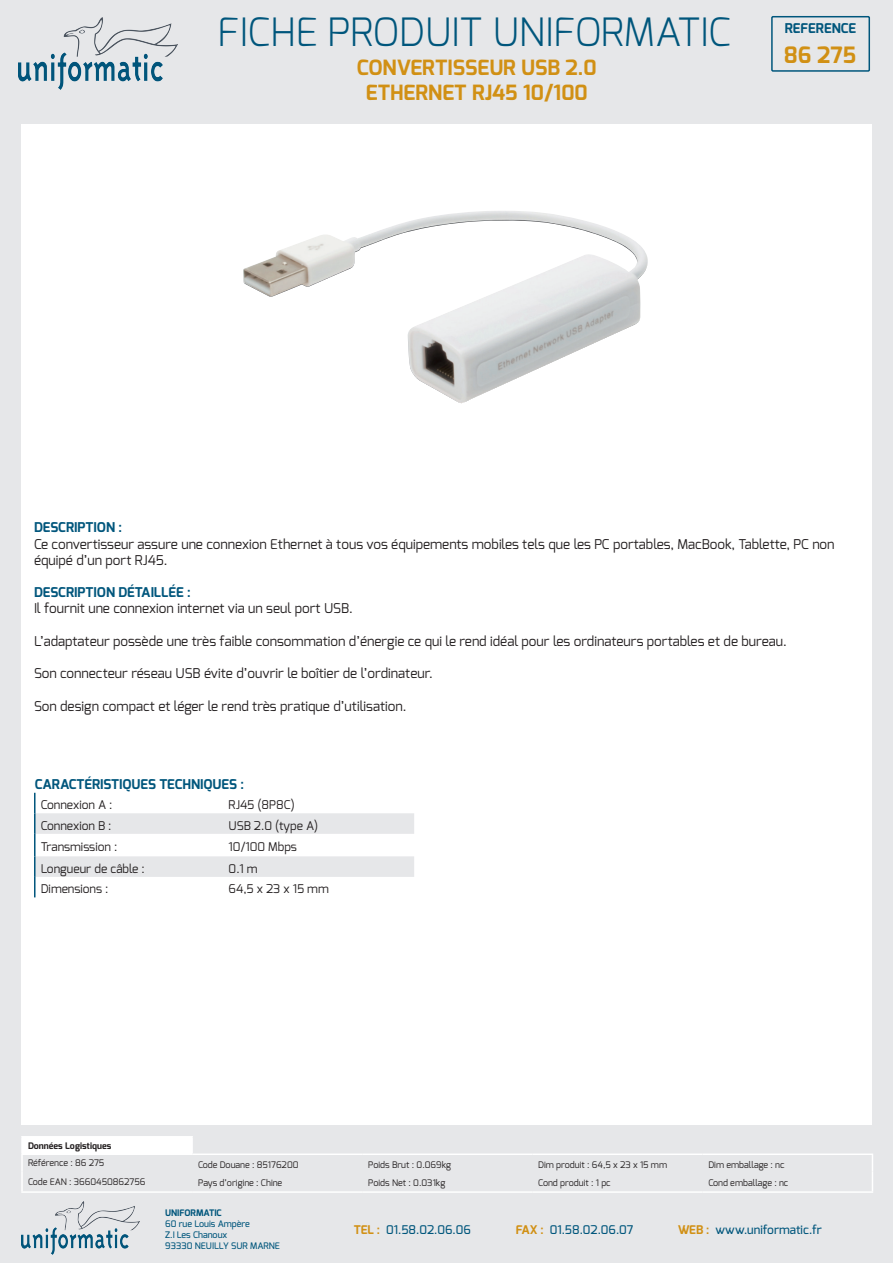
<style>
.page{position:relative;width:893px;height:1263px;background:#e6e7e9}
.page>*{position:absolute;margin:0;border:0;box-sizing:border-box;transform-origin:0 0}
.t1{font:300 39px "Exo";color:#00567c}
.t2{font:700 22.5px "Exo";color:#d19014}
.t3{font:700 21px "Exo";color:#d19014}
.t4{font:13.5px/16.2px "Exo";color:#231f20}
.t5{font:700 13.5px "Exo";color:#00567c}
.t6{font:12px "Exo";color:#231f20}
.t7{font:500 12px "Exo";color:#00567c}
.t8{font:9px "Exo";color:#231f20}
.t9{font:500 9px "Exo";color:#00567c}
.t10{font:700 9px "Exo";color:#231f20}
.t11{font:700 9px "Exo";color:#00567c}
.s1{font-weight:700;color:#d19014}
</style>
<div class="page">
<div style="left:21px;top:124px;width:851px;height:1001px;background:#fff"></div>
<img style="left:21px;top:1201px;width:118px;height:53px">
<svg style="left:36px;top:813px;width:378px;height:64px"></svg>
<hr style="left:34px;top:793px;width:2px;height:20px;background:#00567c">
<hr style="left:34px;top:813px;width:2px;height:21px;background:#00567c">
<hr style="left:34px;top:834px;width:2px;height:22px;background:#00567c">
<hr style="left:34px;top:856px;width:2px;height:21px;background:#00567c">
<hr style="left:34px;top:877px;width:2px;height:20px;background:#00567c">
<img style="left:18px;top:17px;width:160px;height:73px">
<div style="left:23px;top:1137px;width:168px;height:16px;background:#fff"></div>
<hr style="left:192px;top:1153px;width:170px;height:2px;background:#fff">
<hr style="left:362px;top:1153px;width:170px;height:2px;background:#fff">
<hr style="left:532px;top:1153px;width:170px;height:2px;background:#fff">
<hr style="left:702px;top:1153px;width:171px;height:2px;background:#fff">
<svg style="left:872px;top:1155px;width:1px;height:36px"></svg>
<hr style="left:21px;top:1191px;width:171px;height:2px;background:#fff">
<hr style="left:192px;top:1191px;width:170px;height:2px;background:#fff">
<hr style="left:362px;top:1191px;width:170px;height:2px;background:#fff">
<hr style="left:532px;top:1191px;width:170px;height:2px;background:#fff">
<hr style="left:702px;top:1191px;width:171px;height:2px;background:#fff">
<hr style="left:21px;top:1136px;width:172px;height:1px;background:#fff">
<svg style="left:21px;top:1137px;width:2px;height:54px"></svg>
<svg style="left:191px;top:1137px;width:2px;height:16px"></svg>
<hr style="left:21px;top:1153px;width:171px;height:2px;background:#fff">
<svg style="left:771px;top:16px;width:100px;height:56px"></svg>
<img style="left:243px;top:211px;width:405px;height:193px">
<p class="t1" style="left:217px;top:7px;width:515px">FICHE PRODUIT UNIFORMATIC</p>
<p class="t3" style="left:357px;top:54px;width:241px">CONVERTISSEUR USB 2.0</p>
<p class="t3" style="left:366px;top:79px;width:224px">ETHERNET RJ45 10/100</p>
<p class="t5" style="left:785px;top:20px;width:73px">REFERENCE</p>
<p class="t2" style="left:784px;top:40px;width:74px">86 275</p>
<p class="t5" style="left:34px;top:519px;width:90px">DESCRIPTION :</p>
<p class="t4" style="left:34px;top:535px;width:802px">Ce convertisseur assure une connexion Ethernet à tous vos équipements mobiles tels que les PC portables, MacBook, Tablette, PC non équipé d’un port RJ45.</p>
<p class="t5" style="left:34px;top:584px;width:158px">DESCRIPTION DÉTAILLÉE :</p>
<p class="t4" style="left:34px;top:600px;width:320px">Il fournit une connexion internet via un seul port USB.</p>
<p class="t4" style="left:34px;top:633px;width:754px">L’adaptateur possède une très faible consommation d’énergie ce qui le rend idéal pour les ordinateurs portables et de bureau.</p>
<p class="t4" style="left:34px;top:665px;width:400px">Son connecteur réseau USB évite d’ouvrir le boîtier de l’ordinateur.</p>
<p class="t4" style="left:34px;top:697px;width:374px">Son design compact et léger le rend très pratique d’utilisation.</p>
<p class="t5" style="left:35px;top:775px;width:211px">CARACTÉRISTIQUES TECHNIQUES :</p>
<p class="t6" style="left:41px;top:797px;width:73px">Connexion A :</p>
<p class="t6" style="left:229px;top:797px;width:68px">RJ45 (8P8C)</p>
<p class="t6" style="left:41px;top:817px;width:72px">Connexion B :</p>
<p class="t6" style="left:229px;top:817px;width:91px">USB 2.0 (type A)</p>
<p class="t6" style="left:41px;top:839px;width:78px">Transmission :</p>
<p class="t6" style="left:229px;top:839px;width:70px">10/100 Mbps</p>
<p class="t6" style="left:41px;top:861px;width:106px">Longueur de câble :</p>
<p class="t6" style="left:229px;top:861px;width:31px">0.1 m</p>
<p class="t6" style="left:41px;top:881px;width:69px">Dimensions :</p>
<p class="t6" style="left:229px;top:881px;width:102px">64,5 x 23 x 15 mm</p>
<p class="t10" style="left:28px;top:1140px;width:85px">Données Logistiques</p>
<p class="t8" style="left:28px;top:1157px;width:78px">Référence : 86 275</p>
<p class="t8" style="left:198px;top:1158px;width:102px">Code Douane : 85176200</p>
<p class="t8" style="left:368px;top:1158px;width:84px">Poids Brut : 0.069kg</p>
<p class="t8" style="left:538px;top:1158px;width:130px">Dim produit : 64,5 x 23 x 15 mm</p>
<p class="t8" style="left:708px;top:1158px;width:78px">Dim emballage : nc</p>
<p class="t8" style="left:28px;top:1176px;width:119px">Code EAN : 3660450862756</p>
<p class="t8" style="left:198px;top:1177px;width:86px">Pays d’origine : Chine</p>
<p class="t8" style="left:368px;top:1177px;width:79px">Poids Net : 0.031kg</p>
<p class="t8" style="left:538px;top:1177px;width:74px">Cond produit : 1 pc</p>
<p class="t8" style="left:708px;top:1177px;width:82px">Cond emballage : nc</p>
<p class="t7" style="left:354px;top:1222px;width:119px"><span class="s1">TEL :</span> 01.58.02.06.06</p>
<p class="t7" style="left:516px;top:1222px;width:119px"><span class="s1">FAX :</span> 01.58.02.06.07</p>
<p class="t7" style="left:678px;top:1222px;width:145px"><span class="s1">WEB :</span> www.uniformatic.fr</p>
<p class="t11" style="left:165px;top:1207px;width:58px">UNIFORMATIC</p>
<p class="t9" style="left:165px;top:1218px;width:86px">60 rue Louis Ampère</p>
<p class="t9" style="left:165px;top:1229px;width:64px">Z.I Les Chanoux</p>
<p class="t9" style="left:165px;top:1239px;width:116px">93330 NEUILLY SUR MARNE</p>
</div>
